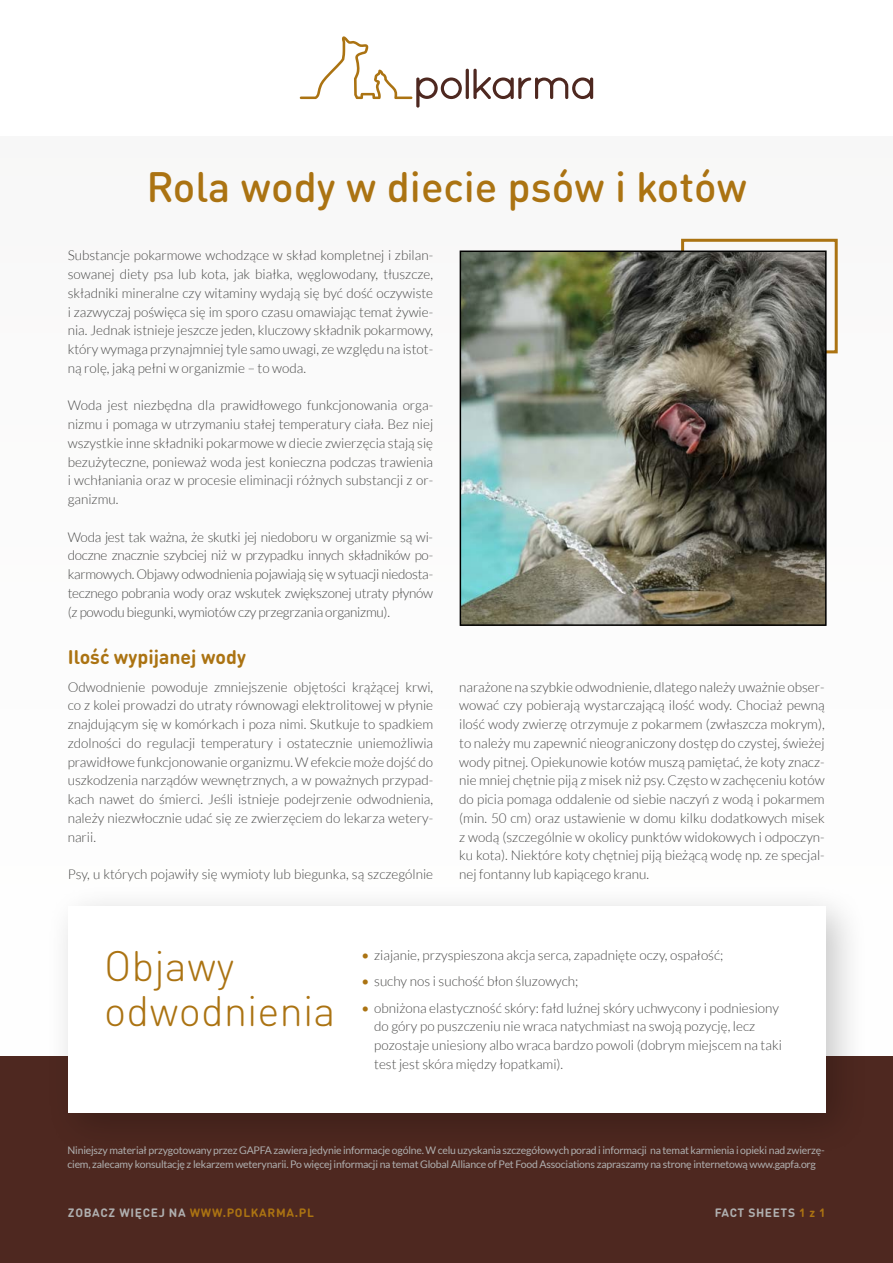
<style>
.page{position:relative;width:893px;height:1263px;background:#fff}
.page>*{position:absolute;margin:0;border:0;box-sizing:border-box;transform-origin:0 0}
.t1{font:500 42px "DIN Round Pro Pl";color:#ab7312}
.t2{font:300 42px/45px "DIN Round Pro Pl";color:#ab7312}
.t3{font:700 19.5px "DIN Round Pro Pl";color:#ab7312}
.t4{font:300 13.5px/18.8px "Lato";color:#484847;text-align:justify}
.t5{font:700 12px "DIN Round Pro Pl";letter-spacing:.055em;color:#ab7312}
.t6{font:700 12px "DIN Round Pro Pl";letter-spacing:.045em;color:#afafaf}
.t7{font:10.5px/13.5px "Lato";letter-spacing:-.02em;color:#afafaf}
.s1{font-weight:400;color:#ab7312}
.s2{color:#afafaf}
.s3{color:#ab7312}
</style>
<div class="page">
<div style="left:0;top:136px;width:893px;height:1127px;background:#fcfcfb"></div>
<div style="left:0;top:1056px;width:893px;height:207px;background:#4e2820"></div>
<div style="left:681px;top:239px;width:157px;height:114px;border:3px solid #ab7312"></div>
<img style="left:463px;top:253px;width:361px;height:370px">
<div style="left:460px;top:250px;width:367px;height:376px;border:2px solid #000"></div>
<div style="left:46px;top:883px;width:823px;height:273px;background:#000;opacity:.22"></div>
<div style="left:68px;top:905px;width:757px;height:207px;background:#fff"></div>
<svg style="left:300px;top:36px;width:162px;height:72px"></svg>
<hr style="left:466px;top:69px;width:3px;height:30px;background:#4e2820;border-radius:2px">
<svg style="left:473px;top:69px;width:120px;height:30px"></svg>
<h1 class="t1" style="left:147px;top:158px;width:602px">Rola wody w diecie psów i kotów</h1>
<p class="t4" style="left:68px;top:246px;width:367px">Substancje pokarmowe wchodzące w skład kompletnej i zbilan&shy;sowanej diety psa lub kota, jak białka, węglowodany, tłuszcze, składniki mineralne czy witaminy wydają się być dość oczywiste i zazwyczaj poświęca się im sporo czasu omawiając temat żywie&shy;nia. Jednak istnieje jeszcze jeden, kluczowy składnik pokarmowy, który wymaga przynajmniej tyle samo uwagi, ze względu na istot&shy;ną rolę, jaką pełni w organizmie – to woda.</p>
<p class="t4" style="left:68px;top:396px;width:367px">Woda jest niezbędna dla prawidłowego funkcjonowania orga&shy;nizmu i pomaga w utrzymaniu stałej temperatury ciała. Bez niej wszystkie inne składniki pokarmowe w diecie zwierzęcia stają się bezużyteczne, ponieważ woda jest konieczna podczas trawienia i wchłaniania oraz w procesie eliminacji różnych substancji z or&shy;ganizmu.</p>
<p class="t4" style="left:68px;top:527px;width:367px">Woda jest tak ważna, że skutki jej niedoboru w organizmie są wi&shy;doczne znacznie szybciej niż w przypadku innych składników po&shy;karmowych. Objawy odwodnienia pojawiają się w sytuacji niedosta&shy;tecznego pobrania wody oraz wskutek zwiększonej utraty płynów (z powodu biegunki, wymiotów czy przegrzania organizmu).</p>
<h2 class="t3" style="left:68px;top:643px;width:180px">ILOŚĆ WYPIJANEJ WODY</h2>
<p class="t4" style="left:68px;top:677px;width:367px">Odwodnienie powoduje zmniejszenie objętości krążącej krwi, co z kolei prowadzi do utraty równowagi elektrolitowej w płynie znajdującym się w komórkach i poza nimi. Skutkuje to spadkiem zdolności do regulacji temperatury i ostatecznie uniemożliwia prawidłowe funkcjonowanie organizmu. W efekcie może dojść do uszkodzenia narządów wewnętrznych, a w poważnych przypad&shy;kach nawet do śmierci. Jeśli istnieje podejrzenie odwodnienia, należy niezwłocznie udać się ze zwierzęciem do lekarza wetery&shy;narii.</p>
<p class="t4" style="left:68px;top:865px;width:367px">Psy, u których pojawiły się wymioty lub biegunka, są szczególnie</p>
<p class="t4" style="left:459px;top:677px;width:367px">narażone na szybkie odwodnienie, dlatego należy uważnie obser&shy;wować czy pobierają wystarczającą ilość wody. Chociaż pewną ilość wody zwierzę otrzymuje z pokarmem (zwłaszcza mokrym), to należy mu zapewnić nieograniczony dostęp do czystej, świeżej wody pitnej. Opiekunowie kotów muszą pamiętać, że koty znacz&shy;nie mniej chętnie piją z misek niż psy. Często w zachęceniu kotów do picia pomaga oddalenie od siebie naczyń z wodą i pokarmem (min. 50 cm) oraz ustawienie w domu kilku dodatkowych misek z wodą (szczególnie w okolicy punktów widokowych i odpoczyn&shy;ku kota). Niektóre koty chętniej piją bieżącą wodę np. ze specjal&shy;nej fontanny lub kapiącego kranu.</p>
<h1 class="t2" style="left:104px;top:942px;width:233px">Objawy odwodnienia</h1>
<p class="t4" style="left:361px;top:946px;width:363px"><span class="s1">•</span> ziajanie, przyspieszona akcja serca, zapadnięte oczy, ospałość;</p>
<p class="t4" style="left:361px;top:972px;width:218px"><span class="s1">•</span> suchy nos i suchość błon śluzowych;</p>
<p class="t4" style="left:374px;top:998px;width:409px;text-align:left;text-indent:-13px"><span class="s1">•</span> obniżona elastyczność skóry: fałd luźnej skóry uchwycony i podniesiony do góry po puszczeniu nie wraca natychmiast na swoją pozycję, lecz pozostaje uniesiony albo wraca bardzo powoli (dobrym miejscem na taki test jest skóra między łopatkami).</p>
<p class="t7" style="left:68px;top:1143px;width:759px">Niniejszy materiał przygotowany przez GAPFA zawiera jedynie informacje ogólne. W celu uzyskania szczegółowych porad i informacji na temat karmienia i opieki nad zwierzę&shy;ciem, zalecamy konsultację z lekarzem weterynarii. Po więcej informacji na temat Global Alliance of Pet Food Associations zapraszamy na stronę internetową www.gapfa.org</p>
<p class="t5" style="left:68px;top:1204px;width:247px"><span class="s2">ZOBACZ WIĘCEJ NA</span> WWW.POLKARMA.PL</p>
<p class="t6" style="left:715px;top:1204px;width:113px">FACT SHEETS <span class="s3">1 Z 1</span></p>
</div>
